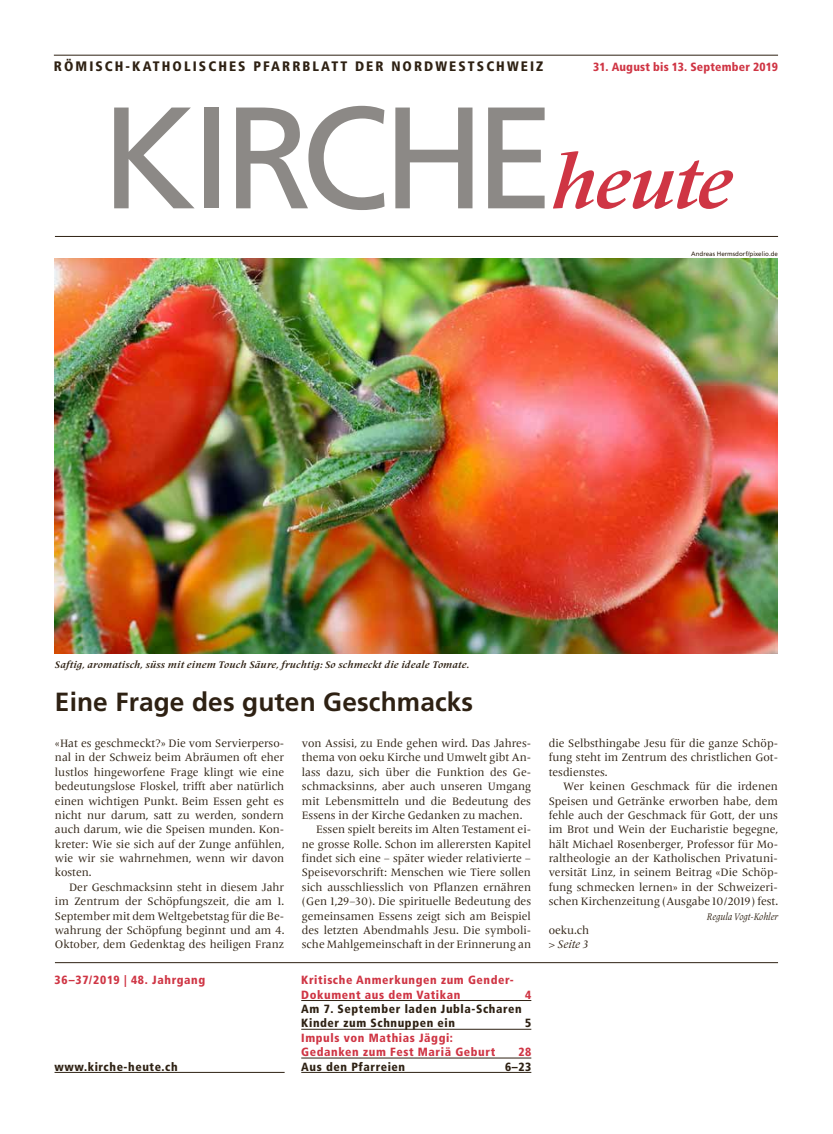
<style>
.page{position:relative;width:833px;height:1134px;background:#fff}
.page>*{position:absolute;margin:0;border:0;box-sizing:border-box;transform-origin:0 0}
.t1{font:144.38px "Frutiger";letter-spacing:-.05em;color:#8c8986}
.t2{font:700 26.25px "Frutiger";letter-spacing:.005em;color:#2e2113}
.t3{font:900 condensed 13.75px "Frutiger";letter-spacing:.15em;color:#2e2113}
.t4{font:900 condensed 11.88px/14.4px "Frutiger";letter-spacing:.05em;color:#cf3544}
.t5{font:900 condensed 11.88px/14.4px "Frutiger";letter-spacing:.05em;color:#2e2113}
.t6{font:900 condensed 11.88px "Frutiger";letter-spacing:.015em;color:#cf3544}
.t7{font:11.25px/14.4px "Frutiger Serif LT Pro";color:#2e2113;text-align:justify}
.t8{font:italic 11.25px "Frutiger Serif LT Pro";color:#2e2113}
.t9{font:italic 700 10px "Frutiger Serif LT Pro";letter-spacing:.025em;color:#2e2113}
.t10{font:italic 10px "Frutiger Serif LT Pro";color:#2e2113;scale:.85 1}
.t11{font:6.25px "Frutiger";color:#2e2113}
.s1{font-family:"Frutiger Serif LT Pro";font-weight:700;font-style:italic;font-size:75px;color:#cf3544}
</style>
<div class="page">
<hr style="left:54px;top:55px;width:724px;height:1px;background:#2e2113">
<hr style="left:301px;top:1000px;width:230px;height:1px;background:#2e2113">
<hr style="left:301px;top:1029px;width:230px;height:1px;background:#2e2113">
<hr style="left:301px;top:1058px;width:230px;height:1px;background:#2e2113">
<hr style="left:301px;top:1072px;width:230px;height:1px;background:#2e2113">
<img style="left:55px;top:258px;width:722px;height:395px">
<hr style="left:55px;top:236px;width:723px;height:1px;background:#2e2113">
<hr style="left:55px;top:962px;width:723px;height:1px;background:#2e2113">
<hr style="left:55px;top:1072px;width:230px;height:1px;background:#2e2113">
<p class="t3" style="left:54px;top:58px;width:491px">RÖMISCH-KATHOLISCHES PFARRBLATT DER NORDWESTSCHWEIZ</p>
<p class="t6" style="left:593px;top:60px;width:186px">31. August bis 13. September 2019</p>
<h1 class="t1" style="left:101px;top:73px;width:632px">KIRCHE<span class="s1">heute</span></h1>
<p class="t11" style="left:691px;top:250px;width:88px">Andreas Hermsdorf/pixelio.de</p>
<p class="t9" style="left:55px;top:658px;width:416px">Saftig, aromatisch, süss mit einem Touch Säure, fruchtig: So schmeckt die ideale Tomate.</p>
<h2 class="t2" style="left:55px;top:686px;width:420px">Eine Frage des guten Geschmacks</h2>
<p class="t7" style="left:55px;top:736px;width:231px">«Hat es geschmeckt?» Die vom Servierperso&shy;nal in der Schweiz beim Abräumen oft eher lustlos hingeworfene Frage klingt wie eine bedeutungslose Floskel, trifft aber natürlich einen wichtigen Punkt. Beim Essen geht es nicht nur darum, satt zu werden, sondern auch darum, wie die Speisen munden. Kon&shy;kreter: Wie sie sich auf der Zunge anfühlen, wie wir sie wahrnehmen, wenn wir davon kosten.</p>
<p class="t7" style="left:55px;top:880px;width:231px;text-indent:14px">Der Geschmacksinn steht in diesem Jahr im Zentrum der Schöpfungszeit, die am 1.<br>September mit dem Weltgebetstag für die Be&shy;wahrung der Schöpfung beginnt und am 4.<br>Oktober, dem Gedenktag des heiligen Franz</p>
<p class="t7" style="left:302px;top:736px;width:231px">von Assisi, zu Ende gehen wird. Das Jahres-</p>
<p class="t7" style="left:302px;top:750px;width:231px">thema von oeku Kirche und Umwelt gibt An-</p>
<p class="t7" style="left:302px;top:765px;width:231px">lass dazu, sich über die Funktion des Ge-</p>
<p class="t7" style="left:302px;top:779px;width:231px">schmacksinns, aber auch unseren Umgang</p>
<p class="t7" style="left:302px;top:794px;width:231px">mit Lebensmitteln und die Bedeutung des</p>
<p class="t7" style="left:302px;top:808px;width:222px">Essens in der Kirche Gedanken zu machen.</p>
<p class="t7" style="left:316px;top:822px;width:216px">Essen spielt bereits im Alten Testament ei-</p>
<p class="t7" style="left:302px;top:837px;width:231px">ne grosse Rolle. Schon im allerersten Kapitel</p>
<p class="t7" style="left:302px;top:851px;width:231px">findet sich eine – später wieder relativierte –</p>
<p class="t7" style="left:302px;top:866px;width:230px">Speisevorschrift: Menschen wie Tiere sollen</p>
<p class="t7" style="left:302px;top:880px;width:231px">sich ausschliesslich von Pflanzen ernähren</p>
<p class="t7" style="left:302px;top:894px;width:231px">(Gen 1,29–30). Die spirituelle Bedeutung des</p>
<p class="t7" style="left:302px;top:909px;width:231px">gemeinsamen Essens zeigt sich am Beispiel</p>
<p class="t7" style="left:302px;top:923px;width:231px">des letzten Abendmahls Jesu. Die symboli-</p>
<p class="t7" style="left:302px;top:937px;width:231px">sche Mahlgemeinschaft in der Erinnerung an</p>
<p class="t4" style="left:55px;top:973px;width:152px">36–37/2019 | 48. Jahrgang</p>
<p class="t5" style="left:55px;top:1059px;width:125px">www.kirche-heute.ch</p>
<p class="t4" style="left:301px;top:973px;width:214px">Kritische Anmerkungen zum Gender-<br>Dokument aus dem Vatikan</p>
<p class="t4" style="left:525px;top:987px;width:8px">4</p>
<p class="t5" style="left:301px;top:1002px;width:222px">Am 7. September laden Jubla-Scharen<br>Kinder zum Schnuppen ein</p>
<p class="t5" style="left:525px;top:1016px;width:8px">5</p>
<p class="t4" style="left:301px;top:1030px;width:195px">Impuls von Mathias Jäggi:<br>Gedanken zum Fest Mariä Geburt</p>
<p class="t4" style="left:518px;top:1045px;width:14px">28</p>
<p class="t5" style="left:301px;top:1059px;width:105px">Aus den Pfarreien</p>
<p class="t5" style="left:505px;top:1059px;width:28px">6–23</p>
<p class="t7" style="left:549px;top:736px;width:231px">die Selbsthingabe Jesu für die ganze Schöp&shy;fung steht im Zentrum des christlichen Got&shy;tesdienstes.</p>
<p class="t7" style="left:549px;top:779px;width:231px;text-indent:14px">Wer keinen Geschmack für die irdenen Speisen und Getränke erworben habe, dem fehle auch der Geschmack für Gott, der uns im Brot und Wein der Eucharistie begegne, hält Michael Rosenberger, Professor für Mo&shy;raltheologie an der Katholischen Privatuni&shy;versität Linz, in seinem Beitrag «Die Schöp&shy;fung schmecken lernen» in der Schweizeri&shy;schen Kirchenzeitung (Ausgabe 10/2019) fest.</p>
<p class="t10" style="left:707px;top:910px;width:85px">Regula Vogt-Kohler</p>
<p class="t7" style="left:549px;top:923px;width:42px">oeku.ch</p>
<p class="t8" style="left:549px;top:938px;width:41px">&gt; Seite 3</p>
</div>
